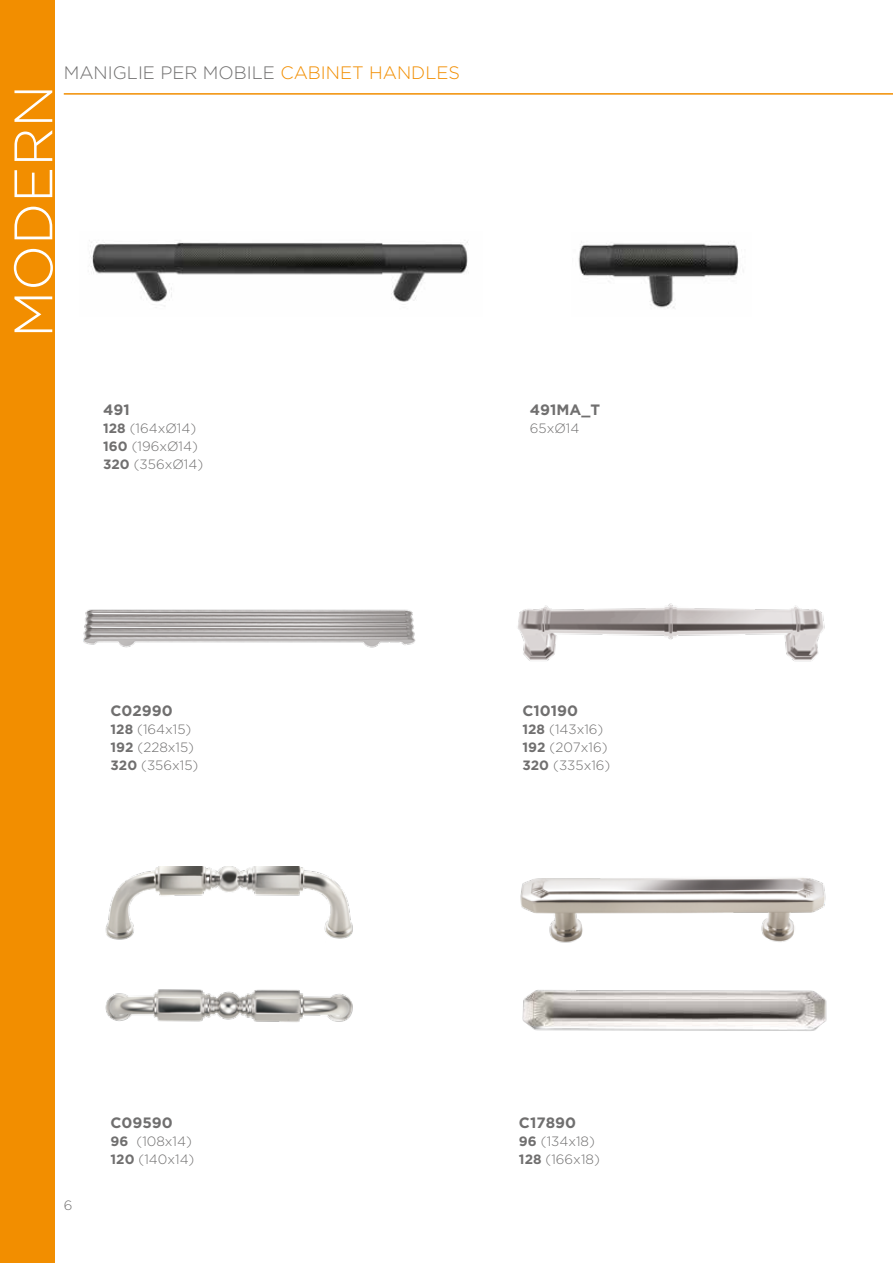
<style>
.page{position:relative;width:893px;height:1263px;background:#fff}
.page>*{position:absolute;margin:0;border:0;box-sizing:border-box;transform-origin:0 0}
.t1{font:300 54px "Gotham";color:#fff}
.t2{font:300 18px "Gotham";color:#706f6f}
.t3{font:700 15px "Gotham";color:#706f6f}
.t4{font:300 13.5px/18px "Gotham";color:#706f6f}
.s1{color:#f28e00}
.s2{font-weight:700}
</style>
<div class="page">
<hr style="left:64px;top:93px;width:829px;height:2px;background:#f28e00">
<div style="left:0;top:0;width:54px;height:1263px;background:#f28e00"></div>
<img style="left:520px;top:878px;width:306px;height:65px">
<img style="left:522px;top:990px;width:305px;height:41px">
<img style="left:105px;top:867px;width:248px;height:155px">
<img style="left:518px;top:603px;width:307px;height:59px">
<img style="left:83px;top:609px;width:333px;height:39px">
<img style="left:90px;top:240px;width:378px;height:62px">
<img style="left:578px;top:241px;width:161px;height:67px">
<h1 class="t1" style="left:4px;top:338px;width:254px;rotate:-90deg">MODERN</h1>
<h2 class="t2" style="left:64px;top:62px;width:398px">MANIGLIE PER MOBILE <span class="s1">CABINET HANDLES</span></h2>
<p class="t3" style="left:103px;top:401px;width:28px">491</p>
<p class="t4" style="left:103px;top:419px;width:102px"><span class="s2">128</span> (164xØ14)<br><span class="s2">160</span> (196xØ14)<br><span class="s2">320</span> (356xØ14)</p>
<p class="t3" style="left:530px;top:401px;width:72px">491MA_T</p>
<p class="t4" style="left:530px;top:419px;width:51px">65xØ14</p>
<p class="t3" style="left:111px;top:702px;width:64px">C02990</p>
<p class="t4" style="left:111px;top:720px;width:89px"><span class="s2">128</span> (164x15)<br><span class="s2">192</span> (228x15)<br><span class="s2">320</span> (356x15)</p>
<p class="t3" style="left:522px;top:702px;width:57px">C10190</p>
<p class="t4" style="left:522px;top:720px;width:89px"><span class="s2">128</span> (143x16)<br><span class="s2">192</span> (207x16)<br><span class="s2">320</span> (335x16)</p>
<p class="t4" style="left:64px;top:1196px;width:10px">6</p>
<p class="t3" style="left:111px;top:1114px;width:64px">C09590</p>
<p class="t4" style="left:111px;top:1132px;width:85px"><span class="s2">96</span> (108x14)<br><span class="s2">120</span> (140x14)</p>
<p class="t3" style="left:519px;top:1114px;width:59px">C17890</p>
<p class="t4" style="left:519px;top:1132px;width:82px"><span class="s2">96</span> (134x18)<br><span class="s2">128</span> (166x18)</p>
</div>
